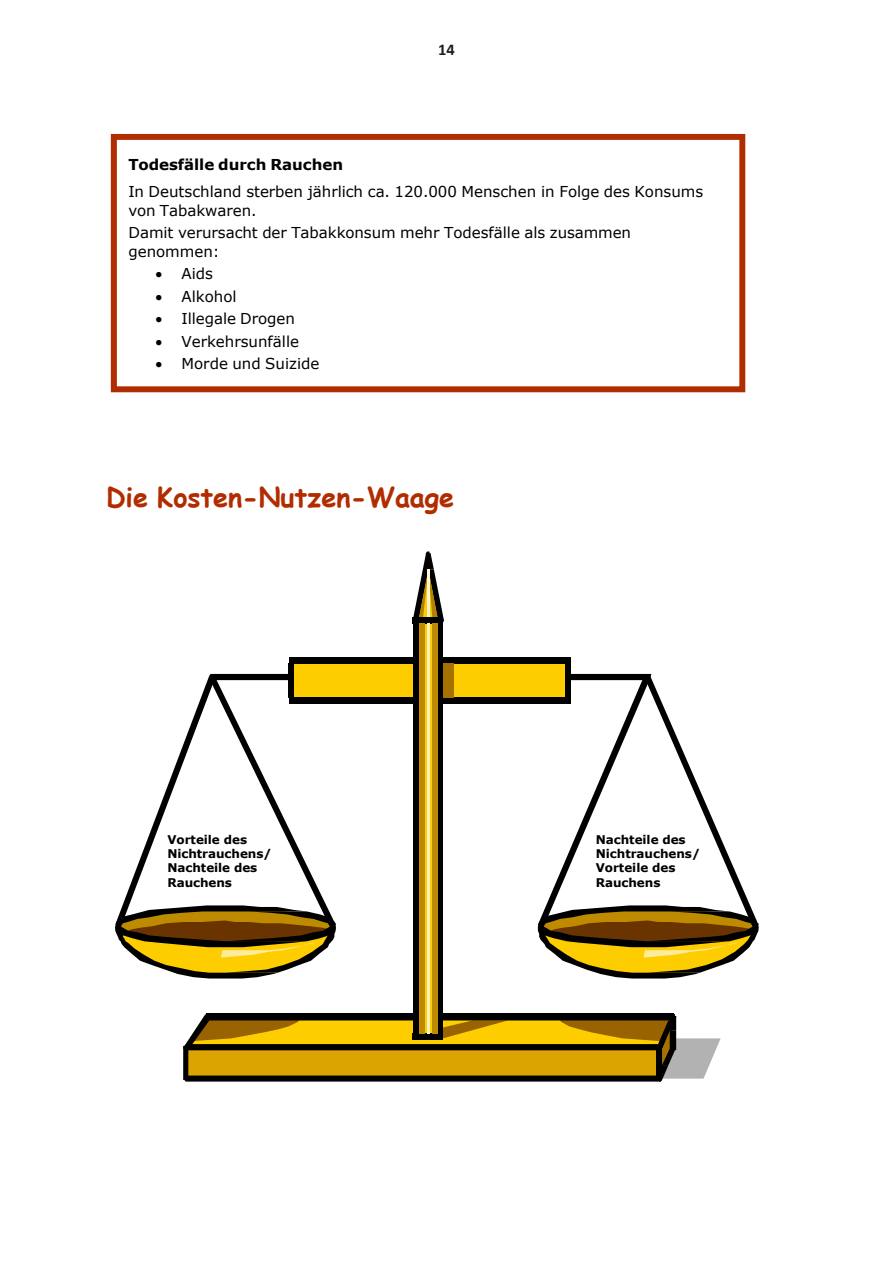
<style>
.page{position:relative;width:893px;height:1263px;background:#fff}
.page>*{position:absolute;margin:0;border:0;box-sizing:border-box;transform-origin:0 0}
.t1{font:700 27px "Comic Sans MS";letter-spacing:-.005em;color:#b12d00}
.t2{font:700 16.5px "Calibri";color:#231f20}
.t3{font:15px/18.1px "Verdana";color:#000}
.t4{font:700 15px "Verdana";color:#000}
.t5{font:700 12px/14.4px "Verdana";letter-spacing:-.005em;color:#000}
</style>
<div class="page">
<svg style="left:111px;top:134px;width:634px;height:258px"></svg>
<svg style="left:183px;top:1013px;width:538px;height:68px;background:#a18017"></svg>
<hr style="left:207px;top:1013px;width:467px;height:1px;background:#000">
<svg style="left:115px;top:674px;width:221px;height:304px"></svg>
<div style="left:292px;top:661px;width:125px;height:40px;background:#fecd00"></div>
<div style="left:289px;top:698px;width:128px;height:6px;background:#000"></div>
<div style="left:289px;top:663px;width:5px;height:35px;background:#000"></div>
<div style="left:289px;top:657px;width:128px;height:6px;background:#000"></div>
<svg style="left:538px;top:674px;width:220px;height:304px"></svg>
<div style="left:440px;top:661px;width:128px;height:40px;background:#fecd00"></div>
<div style="left:440px;top:698px;width:131px;height:6px;background:#000"></div>
<div style="left:440px;top:657px;width:131px;height:6px;background:#000"></div>
<div style="left:565px;top:663px;width:6px;height:35px;background:#000"></div>
<svg style="left:413px;top:551px;width:31px;height:71px"></svg>
<hr style="left:427px;top:569px;width:3px;height:48px;background:#fdf5cf">
<div style="left:417px;top:620px;width:23px;height:417px;background:linear-gradient(to bottom,#fecd00,#fecd00)"></div>
<div style="left:413px;top:1034px;width:30px;height:6px;background:#000"></div>
<div style="left:413px;top:623px;width:6px;height:411px;background:#000"></div>
<div style="left:413px;top:617px;width:30px;height:6px;background:#000"></div>
<div style="left:437px;top:623px;width:6px;height:411px;background:#000"></div>
<div style="left:419px;top:623px;width:5px;height:411px;background:#be8b00"></div>
<div style="left:432px;top:623px;width:6px;height:411px;background:#be8b00"></div>
<hr style="left:427px;top:623px;width:3px;height:411px;background:#fef3c5">
<div style="left:443px;top:664px;width:10px;height:34px;background:#a57100"></div>
<p class="t2" style="left:438px;top:39px;width:18px">14</p>
<p class="t4" style="left:128px;top:154px;width:216px">Todesfälle durch Rauchen</p>
<p class="t3" style="left:128px;top:183px;width:576px">In Deutschland sterben jährlich ca. 120.000 Menschen in Folge des Konsums von Tabakwaren.</p>
<p class="t3" style="left:128px;top:223px;width:504px">Damit verursacht der Tabakkonsum mehr Todesfälle als zusammen genommen:</p>
<p class="t3" style="left:155px;top:265px;width:59px">• Aids</p>
<p class="t3" style="left:155px;top:287px;width:83px">• Alkohol</p>
<p class="t3" style="left:155px;top:310px;width:141px">• Illegale Drogen</p>
<p class="t3" style="left:155px;top:332px;width:145px">• Verkehrsunfälle</p>
<p class="t3" style="left:155px;top:355px;width:166px">• Morde und Suizide</p>
<h1 class="t1" style="left:106px;top:478px;width:350px">Die Kosten-Nutzen-Waage</h1>
<p class="t5" style="left:167px;top:832px;width:106px">Vorteile des<br>Nichtrauchens/<br>Nachteile des<br>Rauchens</p>
<p class="t5" style="left:596px;top:832px;width:106px">Nachteile des<br>Nichtrauchens/<br>Vorteile des<br>Rauchens</p>
</div>
